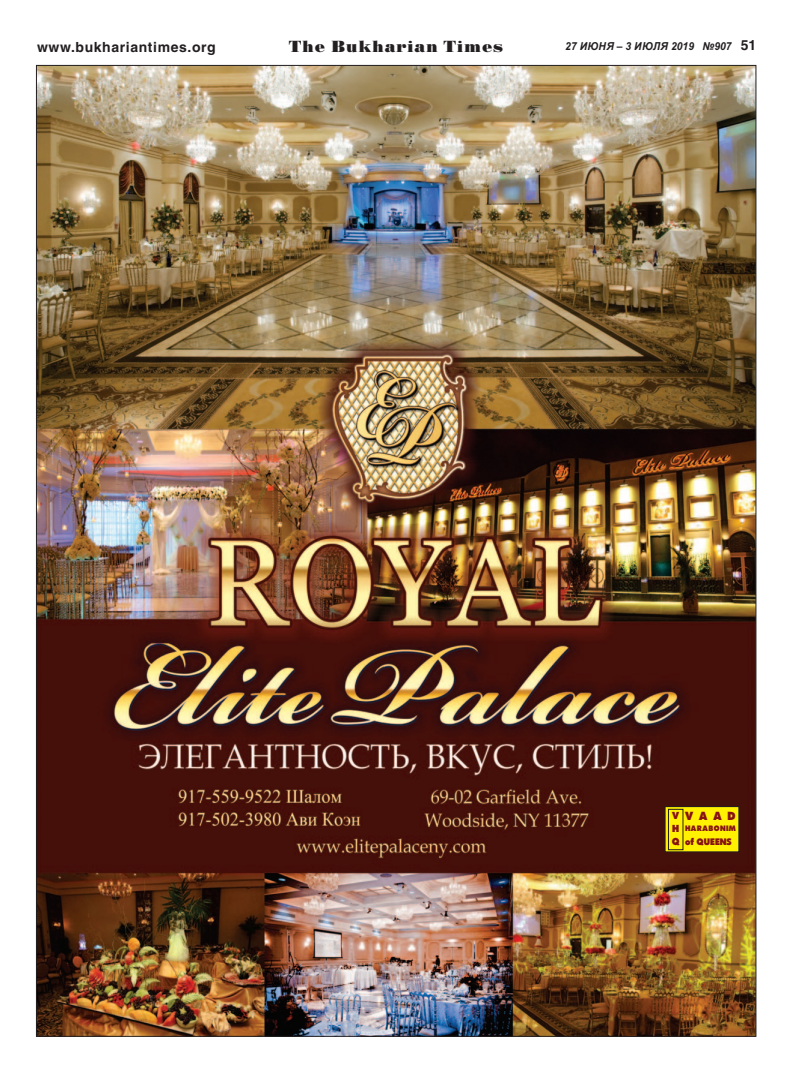
<style>
.page{position:relative;width:792px;height:1080px;background:#fff}
.page>*{position:absolute;margin:0;border:0;box-sizing:border-box;transform-origin:0 0}
.t1{font:16px "Standard Poster";letter-spacing:.045em;color:#231f20}
.t2{font:700 14px "AG Helvetica";letter-spacing:.045em;color:#231f20}
.t3{font:12.7px "Futura Press Press";color:#861215;scale:.94 1}
.t4{font:italic 700 11px "Arial";letter-spacing:.02em;color:#231f20;scale:.94 1}
.t5{font:11px/13.2px "Futura Press Press";color:#861215;text-align:justify;scale:.94 1}
.t6{font:10.2px "Futura Press Press";color:#861215;scale:.94 1}
.t7{font:8.5px "Futura Press Press";letter-spacing:.05em;color:#861215;scale:.94 1}
.s1{font-family:"AG Helvetica";font-style:normal;font-size:14px}
</style>
<div class="page">
<img style="left:38px;top:67px;width:716px;height:968px">
<svg style="left:667px;top:808px;width:70px;height:42px"></svg>
<div style="left:665px;top:806px;width:74px;height:46px;border:1px solid #231f20"></div>
<div style="left:669px;top:810px;width:14px;height:39px;background:#fff101"></div>
<div style="left:668px;top:809px;width:15px;height:41px;border:1px solid #231f20"></div>
<div style="left:685px;top:809px;width:51px;height:41px;background:#fff101"></div>
<p class="t2" style="left:37px;top:42px;width:180px">www.bukhariantimes.org</p>
<p class="t1" style="left:289px;top:37px;width:216px">The Bukharian Times</p>
<p class="t4" style="left:565px;top:42px;width:205px">27 ИЮНЯ – 3 ИЮЛЯ 2019 №907 <span class="s1">51</span></p>
<p class="t5" style="left:672px;top:808px;width:10px">V H Q</p>
<p class="t3" style="left:685px;top:808px;width:55px">VAAD</p>
<p class="t7" style="left:685px;top:823px;width:55px">HARABONIM</p>
<p class="t6" style="left:685px;top:835px;width:51px">of QUEENS</p>
</div>
